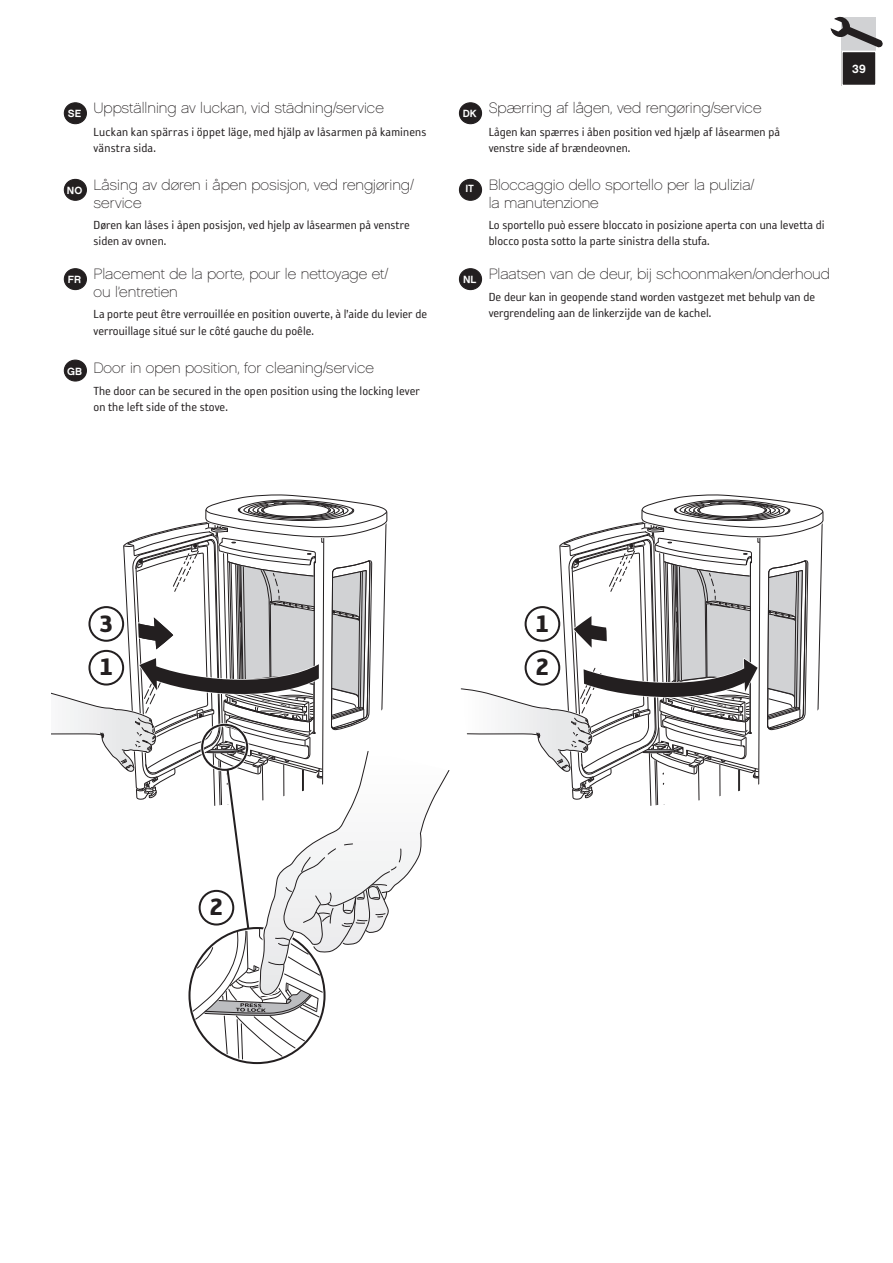
<style>
.page{position:relative;width:893px;height:1263px;background:#fff}
.page>*{position:absolute;margin:0;border:0;box-sizing:border-box;transform-origin:0 0}
.t1{font:27px "Reykjavik One OT D Gauge";color:#231f20}
.t2{font:15px/18px "Chalet Paris Nineteen Sixty";color:#231f20}
.t3{font:13.5px/16.2px "Reykjavik One OT A Gauge";color:#231f20}
.t4{font:12px "Chalet New York Nineteen Sixty";color:#fff}
</style>
<div class="page">
<div style="left:842px;top:17px;width:34px;height:68px;background:linear-gradient(to right,#d1d2d4,#d1d2d4)"></div>
<div style="left:842px;top:51px;width:34px;height:34px;background:#231f20"></div>
<div style="left:841px;top:51px;width:36px;height:35px;border:2px solid #fff"></div>
<svg style="left:51px;top:494px;width:399px;height:566px"></svg>
<svg style="left:460px;top:494px;width:364px;height:312px"></svg>
<div style="left:524px;top:649px;width:37px;height:37px;border:3px solid #fff;border-radius:50%"></div>
<div style="left:526px;top:651px;width:33px;height:33px;background:#fff;border-radius:50%"></div>
<div style="left:525px;top:650px;width:35px;height:35px;border:2px solid #231f20;border-radius:50%"></div>
<div style="left:524px;top:605px;width:37px;height:37px;border:3px solid #fff;border-radius:50%"></div>
<div style="left:526px;top:607px;width:33px;height:34px;background:#fff;border-radius:50%"></div>
<div style="left:525px;top:606px;width:35px;height:36px;border:2px solid #231f20;border-radius:50%"></div>
<svg style="left:830px;top:17px;width:53px;height:31px"></svg>
<div style="left:64px;top:103px;width:23px;height:21px;background:#231f20;border-radius:50%"></div>
<div style="left:64px;top:102px;width:23px;height:22px;border:1px solid #231f20;border-radius:50%"></div>
<div style="left:64px;top:179px;width:23px;height:21px;background:#231f20;border-radius:50%"></div>
<div style="left:64px;top:179px;width:23px;height:22px;border:1px solid #231f20;border-radius:50%"></div>
<div style="left:64px;top:269px;width:23px;height:21px;background:#231f20;border-radius:50%"></div>
<div style="left:64px;top:268px;width:23px;height:22px;border:1px solid #231f20;border-radius:50%"></div>
<div style="left:64px;top:360px;width:23px;height:21px;background:#231f20;border-radius:50%"></div>
<div style="left:64px;top:359px;width:23px;height:23px;border:1px solid #231f20;border-radius:50%"></div>
<div style="left:459px;top:103px;width:23px;height:21px;background:#231f20;border-radius:50%"></div>
<div style="left:459px;top:102px;width:23px;height:22px;border:1px solid #231f20;border-radius:50%"></div>
<div style="left:459px;top:179px;width:23px;height:21px;background:#231f20;border-radius:50%"></div>
<div style="left:459px;top:179px;width:23px;height:22px;border:1px solid #231f20;border-radius:50%"></div>
<div style="left:459px;top:269px;width:23px;height:21px;background:#231f20;border-radius:50%"></div>
<div style="left:459px;top:268px;width:23px;height:22px;border:1px solid #231f20;border-radius:50%"></div>
<p class="t2" style="left:94px;top:99px;width:292px">Uppställning av luckan, vid städning/service</p>
<p class="t3" style="left:94px;top:124px;width:335px">Luckan kan spärras i öppet läge, med hjälp av låsarmen på kaminens vänstra sida.</p>
<p class="t2" style="left:94px;top:176px;width:322px">Låsing av døren i åpen posisjon, ved rengjøring/ service</p>
<p class="t3" style="left:94px;top:217px;width:318px">Døren kan låses i åpen posisjon, ved hjelp av låsearmen på venstre siden av ovnen.</p>
<p class="t2" style="left:94px;top:265px;width:297px">Placement de la porte, pour le nettoyage et/ ou l’entretien</p>
<p class="t3" style="left:94px;top:306px;width:335px">La porte peut être verrouillée en position ouverte, à l’aide du levier de verrouillage situé sur le côté gauche du poêle.</p>
<p class="t2" style="left:94px;top:359px;width:282px">Door in open position, for cleaning/service</p>
<p class="t3" style="left:94px;top:383px;width:328px">The door can be secured in the open position using the locking lever on the left side of the stove.</p>
<p class="t2" style="left:489px;top:99px;width:274px">Spærring af lågen, ved rengøring/service</p>
<p class="t3" style="left:489px;top:124px;width:293px">Lågen kan spærres i åben position ved hjælp af låsearmen på venstre side af brændeovnen.</p>
<p class="t2" style="left:489px;top:176px;width:267px">Bloccaggio dello sportello per la pulizia/ la manutenzione</p>
<p class="t3" style="left:489px;top:217px;width:337px">Lo sportello può essere bloccato in posizione aperta con una levetta di blocco posta sotto la parte sinistra della stufa.</p>
<p class="t2" style="left:489px;top:265px;width:343px">Plaatsen van de deur, bij schoonmaken/onderhoud</p>
<p class="t3" style="left:489px;top:289px;width:328px">De deur kan in geopende stand worden vastgezet met behulp van de vergrendeling aan de linkerzijde van de kachel.</p>
<p class="t4" style="left:852px;top:61px;width:15px">39</p>
<h1 class="t1" style="left:99px;top:609px;width:15px">3</h1>
<h1 class="t1" style="left:99px;top:653px;width:15px">1</h1>
<h1 class="t1" style="left:535px;top:609px;width:15px">1</h1>
<h1 class="t1" style="left:535px;top:653px;width:15px">2</h1>
<h1 class="t1" style="left:210px;top:893px;width:15px">2</h1>
</div>
